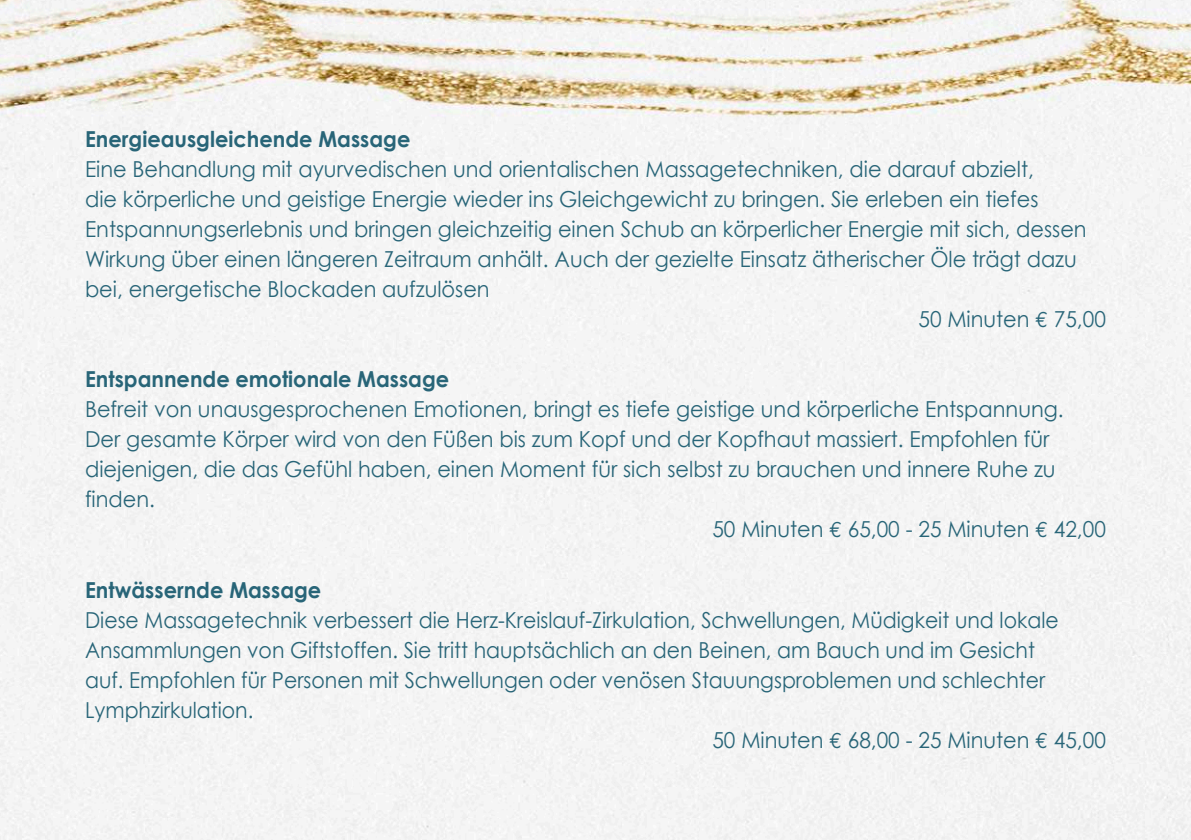
<style>
.page{position:relative;width:1191px;height:840px;background:#fff}
.page>*{position:absolute;margin:0;border:0;box-sizing:border-box;transform-origin:0 0}
.t1{font:22px "Century Gothic";color:#286578;scale:.95 1}
.t2{font:22px "Century Gothic";color:#286578;scale:.93 1}
.t3{font:700 22px "Century Gothic";color:#286578;scale:.95 1}
.s1{font-family:"Euro Mono"}
</style>
<div class="page">
<img style="left:0;top:0;width:1191px;height:839px">
<p class="t3" style="left:85px;top:125px;width:344px">Energieausgleichende Massage</p>
<p class="t1" style="left:85px;top:154px;width:1000px">Eine Behandlung mit ayurvedischen und orientalischen Massagetechniken, die darauf abzielt,</p>
<p class="t1" style="left:85px;top:184px;width:1005px">die körperliche und geistige Energie wieder ins Gleichgewicht zu bringen. Sie erleben ein tiefes</p>
<p class="t1" style="left:85px;top:214px;width:1055px">Entspannungserlebnis und bringen gleichzeitig einen Schub an körperlicher Energie mit sich, dessen</p>
<p class="t1" style="left:85px;top:244px;width:1045px">Wirkung über einen längeren Zeitraum anhält. Auch der gezielte Einsatz ätherischer Öle trägt dazu</p>
<p class="t1" style="left:85px;top:274px;width:427px">bei, energetische Blockaden aufzulösen</p>
<p class="t1" style="left:918px;top:304px;width:199px">50 Minuten <span class="s1">€</span> 75,00</p>
<p class="t3" style="left:85px;top:365px;width:385px">Entspannende emotionale Massage</p>
<p class="t1" style="left:85px;top:394px;width:1031px">Befreit von unausgesprochenen Emotionen, bringt es tiefe geistige und körperliche Entspannung.</p>
<p class="t1" style="left:85px;top:424px;width:1016px">Der gesamte Körper wird von den Füßen bis zum Kopf und der Kopfhaut massiert. Empfohlen für</p>
<p class="t1" style="left:85px;top:454px;width:1023px">diejenigen, die das Gefühl haben, einen Moment für sich selbst zu brauchen und innere Ruhe zu</p>
<p class="t1" style="left:85px;top:484px;width:75px">finden.</p>
<p class="t1" style="left:712px;top:514px;width:416px">50 Minuten <span class="s1">€</span> 65,00 - 25 Minuten <span class="s1">€</span> 42,00</p>
<p class="t3" style="left:85px;top:575px;width:250px">Entwässernde Massage</p>
<p class="t2" style="left:85px;top:604px;width:1048px">Diese Massagetechnik verbessert die Herz-Kreislauf-Zirkulation, Schwellungen, Müdigkeit und lokale</p>
<p class="t2" style="left:85px;top:634px;width:1023px">Ansammlungen von Giftstoffen. Sie tritt hauptsächlich an den Beinen, am Bauch und im Gesicht</p>
<p class="t2" style="left:85px;top:664px;width:1034px">auf. Empfohlen für Personen mit Schwellungen oder venösen Stauungsproblemen und schlechter</p>
<p class="t2" style="left:85px;top:694px;width:183px">Lymphzirkulation.</p>
<p class="t1" style="left:712px;top:724px;width:416px">50 Minuten <span class="s1">€</span> 68,00 - 25 Minuten <span class="s1">€</span> 45,00</p>
</div>
